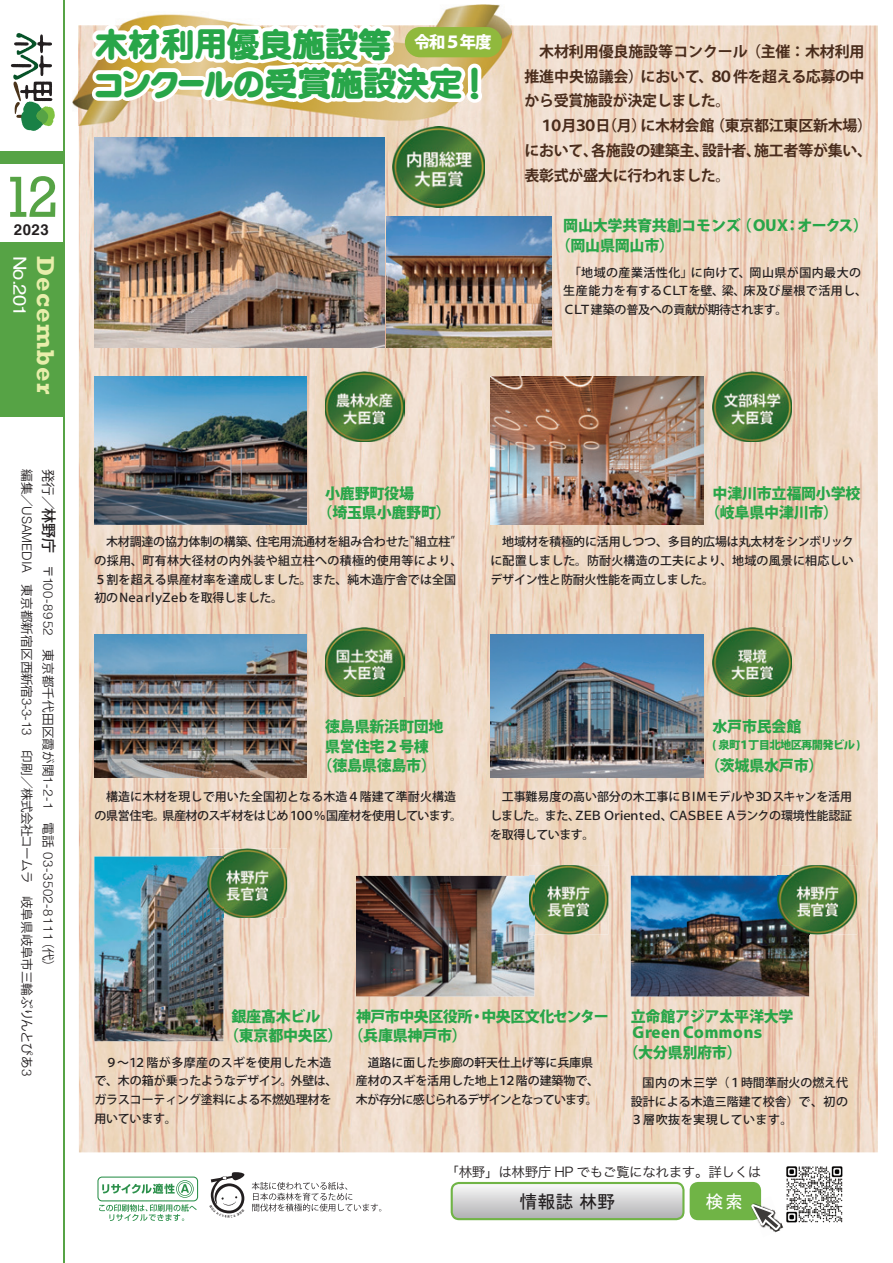
<style>
.page{position:relative;width:893px;height:1263px;background:#fff}
.page>*{position:absolute;margin:0;border:0;box-sizing:border-box;transform-origin:0 0}
.t1{font:54.45px "Rockwell";color:#56a345}
.t2{font:32.55px/39.2px "HGPTE Marugothic U";letter-spacing:.01em;color:#28a649}
.t3{font:700 25.05px "Rockwell";letter-spacing:.05em;color:#e8eeab}
.t4{font:18px "Helvetica";color:#fff;scale:1.13 1}
.t5{font:18px "MS P Gothic";color:#231f20}
.t6{font:18px "MS P Gothic";color:#fff}
.t7{font:800 16.35px "Koz Go Pro";letter-spacing:-.07em;color:#fff}
.t8{font:700 15px/24.8px "Koz Go Pro";letter-spacing:-.02em;color:#492c1c;text-align:justify}
.t9{font:800 15px/19.5px "Koz Go Pro";letter-spacing:-.015em;color:#28a649}
.t10{font:800 15px/19.5px "Koz Go Pro";letter-spacing:-.035em;color:#28a649}
.t11{font:800 15px/16.5px "Koz Go Pro";letter-spacing:-.045em;color:#28a649}
.t12{font:700 15px "Helvetica";color:#231f20}
.t13{font:13.5px "Hira Kaku Pro N W3";letter-spacing:-.025em;color:#231f20}
.t14{font:300 13.2px "Helvetica";letter-spacing:.045em;color:#231f20}
.t15{font:12.6px "Koz Go Pr 6 N";letter-spacing:-.015em;color:#231f20}
.t16{font:500 12px/18.8px "Koz Go Pro";letter-spacing:-.01em;color:#231f20}
.t17{font:500 12px/18.8px "Koz Go Pro";letter-spacing:.01em;color:#231f20}
.t18{font:500 12px/18.8px "Koz Go Pro";letter-spacing:.035em;color:#231f20}
.t19{font:500 12px "Koz Go Pro";letter-spacing:-.095em;color:#231f20}
.t20{font:500 12px "Koz Go Pro";letter-spacing:-.04em;color:#231f20}
.t21{font:800 11.25px "Koz Go Pro";letter-spacing:-.055em;color:#28a649}
.s1{font-family:"Helvetica";font-weight:300;font-size:13.2px}
.s2{font-family:"Koz Go Pr 6 N";font-weight:400;font-size:13.5px}
.s3{font-family:"Koz Go Pr 6 N";font-weight:500;font-size:15px}
.s4{font-family:"Koz Go Pr 6 N";font-weight:400;font-size:12.6px}
</style>
<div class="page">
<img style="left:79px;top:25px;width:799px;height:1127px">
<img style="left:786px;top:1166px;width:57px;height:57px">
<hr style="left:63px;top:0;width:2px;height:1263px;background:#56a345">
<div style="left:0;top:243px;width:64px;height:174px;background:#56a345"></div>
<div style="left:0;top:151px;width:64px;height:12px;background:#56a345"></div>
<div style="left:690px;top:1182px;width:71px;height:38px;background:#70b446;border-radius:9px"></div>
<svg style="left:451px;top:1182px;width:233px;height:38px;background:#c9d1c5"></svg>
<svg style="left:97px;top:1176px;width:101px;height:45px"></svg>
<img style="left:761px;top:1196px;width:23px;height:37px">
<svg style="left:751px;top:1204px;width:32px;height:26px"></svg>
<svg style="left:209px;top:1172px;width:36px;height:46px"></svg>
<svg style="left:252px;top:1182px;width:129px;height:29px"></svg>
<svg style="left:11px;top:33px;width:44px;height:98px"></svg>
<img style="left:94px;top:376px;width:213px;height:148px">
<img style="left:94px;top:634px;width:213px;height:144px">
<img style="left:94px;top:856px;width:129px;height:185px">
<img style="left:356px;top:876px;width:178px;height:120px">
<img style="left:631px;top:876px;width:178px;height:120px">
<img style="left:386px;top:217px;width:165px;height:130px">
<img style="left:94px;top:138px;width:291px;height:209px">
<img style="left:393px;top:127px;width:92px;height:80px">
<img style="left:325px;top:372px;width:79px;height:70px">
<img style="left:712px;top:372px;width:80px;height:70px">
<img style="left:325px;top:627px;width:79px;height:70px">
<img style="left:712px;top:627px;width:80px;height:70px">
<img style="left:208px;top:848px;width:79px;height:70px">
<img style="left:208px;top:856px;width:15px;height:62px">
<img style="left:529px;top:865px;width:79px;height:69px">
<img style="left:529px;top:876px;width:5px;height:58px">
<img style="left:778px;top:865px;width:79px;height:69px">
<img style="left:778px;top:876px;width:31px;height:58px">
<img style="left:491px;top:376px;width:212px;height:148px">
<img style="left:491px;top:634px;width:212px;height:144px">
<img style="left:72px;top:4px;width:438px;height:122px">
<img style="left:79px;top:25px;width:433px;height:101px">
<svg style="left:92px;top:24px;width:390px;height:79px"></svg>
<div style="left:405px;top:27px;width:97px;height:30px;background:#90b93d;border-radius:15px"></div>
<h1 class="t1" style="left:2px;top:163px;width:59px">12</h1>
<p class="t12" style="left:14px;top:217px;width:37px">2023</p>
<h3 class="t4" style="left:31px;top:256px;width:55px;rotate:90deg">No.201</h3>
<h3 class="t3" style="left:61px;top:256px;width:140px;rotate:90deg">December</h3>
<p class="t15" style="left:34px;top:469px;width:609px;rotate:90deg">編集／<span class="s1">USAMEDIA</span> 東京都新宿区西新宿<span class="s1">3-3-13</span> 印刷／株式会社コームラ 岐阜県岐阜市三輪ぷりんとぴあ<span class="s1">3</span></p>
<p class="t14" style="left:59px;top:469px;width:505px;rotate:90deg"><span class="s2">発行／</span><span class="s3">林野庁</span> <span class="s4">〒</span>100-8952 <span class="s4">東京都千代田区霞が関</span>1-2-1 <span class="s4">電話</span> 03-3502-8111<span class="s4">（代）</span></p>
<h2 class="t2" style="left:95px;top:24px;width:386px">木材利用優良施設等<br>コンクールの受賞施設決定 !</h2>
<h3 class="t7" style="left:414px;top:31px;width:79px">令和５年度</h3>
<p class="t8" style="left:524px;top:40px;width:342px">　木材利用優良施設等コンクール（主催：木材利用推進中央協議会）において、８０件を超える応募の中から受賞施設が決定しました。</p>
<p class="t8" style="left:524px;top:114px;width:349px;text-indent:15px">１０月３０日（月）に木材会館（東京都江東区新木場）において、各施設の建築主、設計者、施工者等が集い、表彰式が盛大に行われました。</p>
<p class="t9" style="left:556px;top:217px;width:314px;text-indent:8px">岡山大学共育共創コモンズ（ＯＵＸ：オークス）（岡山県岡山市）</p>
<p class="t18" style="left:563px;top:264px;width:305px">　「地域の産業活性化」に向けて、岡山県が国内最大の生産能力を有するＣＬＴを壁、梁、床及び屋根で活用し、<br>ＣＬＴ建築の普及への貢献が期待されます。</p>
<p class="t9" style="left:318px;top:484px;width:135px;text-indent:8px">小鹿野町役場<br>（埼玉県小鹿野町）</p>
<p class="t9" style="left:705px;top:484px;width:157px;text-indent:8px">中津川市立福岡小学校（岐阜県中津川市）</p>
<p class="t17" style="left:94px;top:533px;width:369px">　木材調達の協力体制の構築、住宅用流通材を組み合わせた〝組立柱〞の採用、町有林大径材の内外装や組立柱への積極的使用等により、<br>５割を超える県産材率を達成しました。また、純木造庁舎では全国初のＮｅａｒｌｙＺｅｂを取得しました。</p>
<p class="t16" style="left:490px;top:533px;width:365px;text-align:justify">　地域材を積極的に活用しつつ、多目的広場は丸太材をシンボリックに配置しました。防耐火構造の工夫により、地域の風景に相応しいデザイン性と防耐火性能を両立しました。</p>
<p class="t9" style="left:318px;top:718px;width:127px;text-align:center">徳島県新浜町団地県営住宅２号棟<br>（徳島県徳島市）</p>
<p class="t9" style="left:712px;top:718px;width:90px">水戸市民会館</p>
<p class="t21" style="left:712px;top:737px;width:149px">( 泉町１丁目北地区再開発ビル )</p>
<p class="t9" style="left:705px;top:757px;width:120px">（茨城県水戸市）</p>
<p class="t16" style="left:94px;top:788px;width:369px">　構造に木材を現しで用いた全国初となる木造４階建て準耐火構造の県営住宅。県産材のスギ材をはじめ１００％国産材を使用しています。</p>
<p class="t16" style="left:490px;top:788px;width:363px">　工事難易度の高い部分の木工事にＢＩＭモデルや３Ｄスキャンを活用しました。また、ＺＥＢＯｒｉｅ</p>
<p class="t19" style="left:629px;top:808px;width:225px">ｎｔｅｄ、ＣＡＳＢＥＥＡランクの環境性能認証</p>
<p class="t20" style="left:490px;top:826px;width:106px">を取得しています。</p>
<p class="t9" style="left:231px;top:1007px;width:90px">銀座髙木ビル</p>
<p class="t11" style="left:631px;top:1009px;width:164px">立命館アジア太平洋大学<br>Ｇｒｅｅｎ Ｃｏｍｍｏｎｓ</p>
<p class="t9" style="left:623px;top:1043px;width:120px">（大分県別府市）</p>
<p class="t10" style="left:224px;top:1007px;width:386px;text-indent:132px">神戸市中央区役所・中央区文化センター（東京都中央区）（兵庫県神戸市）</p>
<p class="t16" style="left:94px;top:1053px;width:245px">　９～１２階が多摩産のスギを使用した木造で、木の箱が乗ったようなデザイン。外壁は、ガラスコーティング塗料による不燃処理材を用いています。</p>
<p class="t16" style="left:356px;top:1053px;width:245px">　道路に面した歩廊の軒天仕上げ等に兵庫県産材のスギを活用した地上１２階の建築物で、木が存分に感じられるデザインとなっています。</p>
<p class="t16" style="left:631px;top:1074px;width:219px;text-align:justify;text-indent:12px">国内の木三学（１時間準耐火の燃え代設計による木造三階建て校舎）で、初の３層吹抜を実現しています。</p>
<p class="t13" style="left:446px;top:1159px;width:317px">「林野」は林野庁 HP でもご覧になれます。詳しくは</p>
<h3 class="t5" style="left:520px;top:1192px;width:97px">情報誌 林野</h3>
<h3 class="t6" style="left:705px;top:1192px;width:39px">検 索</h3>
</div>
